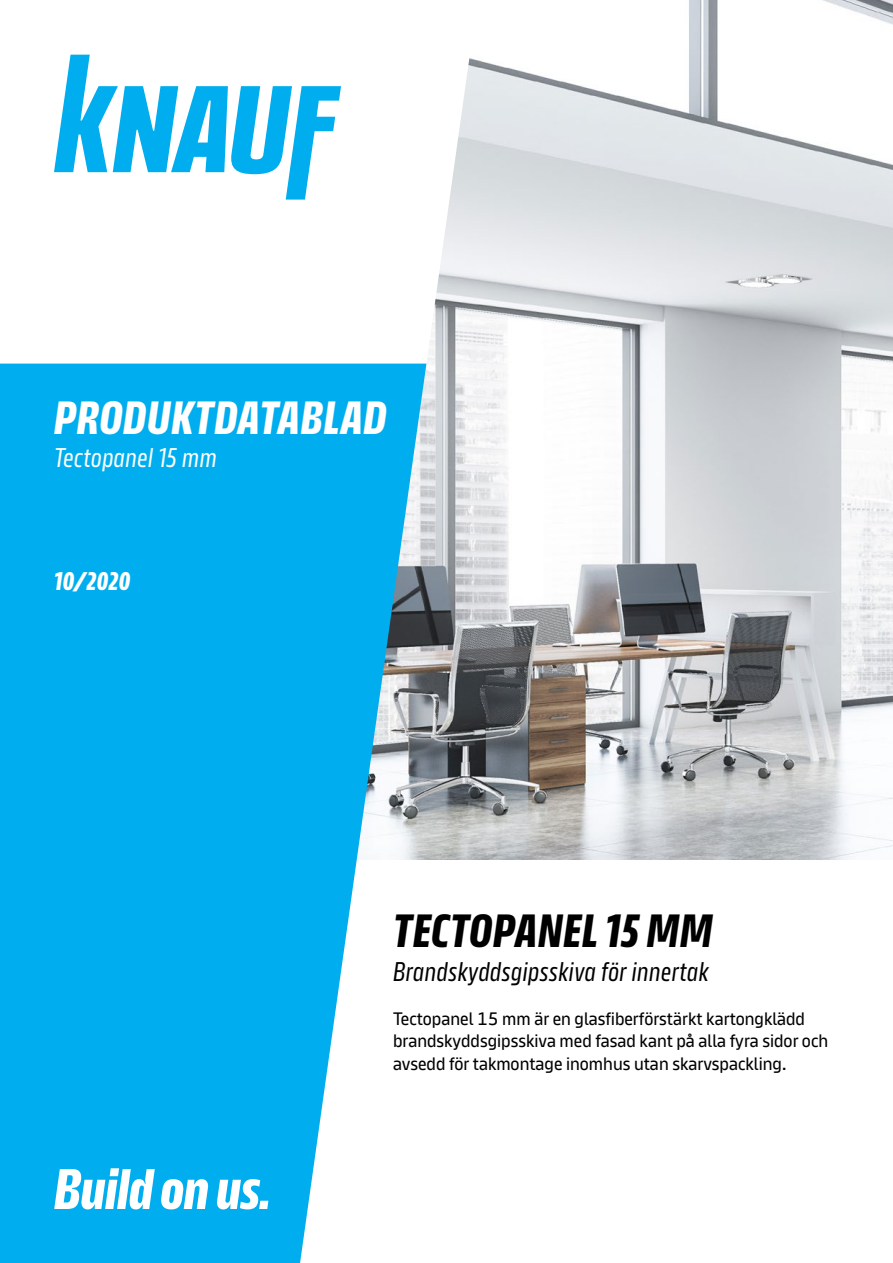
<style>
.page{position:relative;width:893px;height:1263px;background:#fff}
.page>*{position:absolute;margin:0;border:0;box-sizing:border-box;transform-origin:0 0}
.t1{font:700 57px "Knauf Head";color:#fff}
.t2{font:700 46.5px "Knauf Head";letter-spacing:.025em;color:#fff}
.t3{font:700 46.5px "Knauf Head";letter-spacing:.025em;color:#000}
.t4{font:27px "Knauf Head";letter-spacing:.025em;color:#000}
.t5{font:27px "Knauf Head";letter-spacing:.025em;color:#fff}
.t6{font:700 25.5px "Knauf Head";letter-spacing:.025em;color:#fff}
.t7{font:18px/22.5px "Knauf";color:#000}
</style>
<div class="page">
<img style="left:426px;top:0;width:467px;height:859px">
<svg style="left:0;top:0;width:477px;height:374px"></svg>
<svg style="left:0;top:364px;width:426px;height:899px;background:#22b6ee"></svg>
<svg style="left:54px;top:55px;width:287px;height:145px"></svg>
<p class="t2" style="left:54px;top:394px;width:334px">PRODUKTDATABLAD</p>
<p class="t5" style="left:54px;top:443px;width:164px">Tectopanel 15 mm</p>
<p class="t6" style="left:54px;top:568px;width:78px">10/2020</p>
<p class="t1" style="left:54px;top:1160px;width:218px">Build on us.</p>
<p class="t3" style="left:393px;top:907px;width:321px">TECTOPANEL 15 MM</p>
<p class="t4" style="left:393px;top:957px;width:317px">Brandskyddsgipsskiva för innertak</p>
<p class="t7" style="left:393px;top:1007px;width:437px">Tectopanel 15 mm är en glasfiberförstärkt kartongklädd brandskyddsgipsskiva med fasad kant på alla fyra sidor och avsedd för takmontage inomhus utan skarvspackling.</p>
</div>
